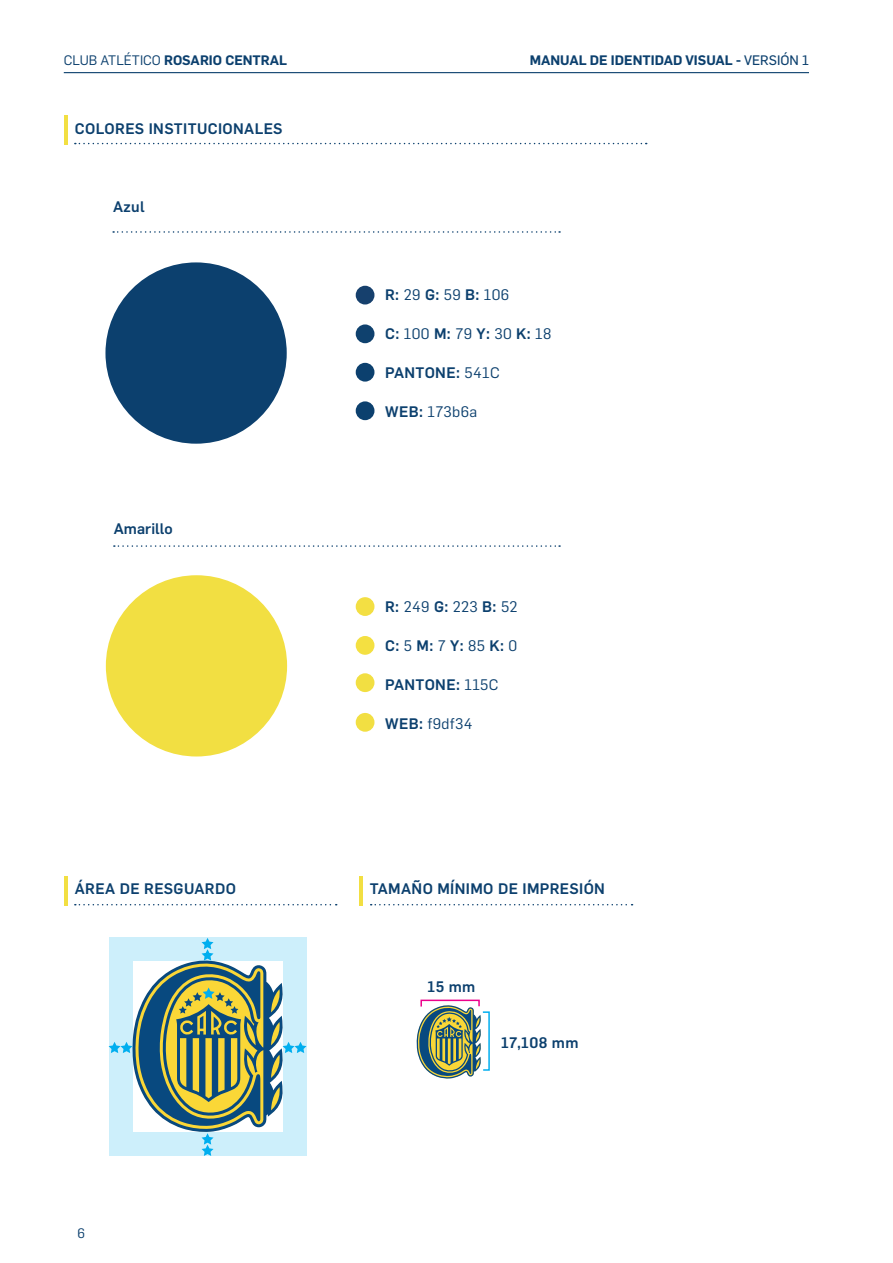
<style>
.page{position:relative;width:893px;height:1263px;background:#fff}
.page>*{position:absolute;margin:0;border:0;box-sizing:border-box;transform-origin:0 0}
.t1{font:500 15px "Flama";letter-spacing:.025em;color:#0c406e}
.t2{font:15px "Flama";letter-spacing:.025em;color:#0c406e}
.t3{font:500 15px "Flama";color:#0c406e}
.t4{font:600 13.5px "Flama";color:#0c406e}
.t5{font:13.5px "Flama";color:#0c406e}
.s1{font-weight:400}
.s2{font-family:"Flama Basic";font-weight:400}
.s3{font-weight:500}
</style>
<div class="page">
<hr style="left:64px;top:72px;width:745px;height:1px;background:#0c406e">
<svg style="left:113px;top:231px;width:447px;height:2px"></svg>
<svg style="left:114px;top:545px;width:446px;height:2px"></svg>
<div style="left:105px;top:262px;width:182px;height:182px;background:#0c406e;border-radius:50%"></div>
<div style="left:356px;top:286px;width:18px;height:18px;background:#16406d;border-radius:50%"></div>
<div style="left:356px;top:597px;width:18px;height:19px;background:#f3df43;border-radius:50%"></div>
<div style="left:356px;top:324px;width:18px;height:19px;background:#0f416e;border-radius:50%"></div>
<div style="left:356px;top:636px;width:18px;height:19px;background:#f4e041;border-radius:50%"></div>
<div style="left:356px;top:363px;width:18px;height:19px;background:#0c406e;border-radius:50%"></div>
<div style="left:356px;top:401px;width:18px;height:19px;background:#0c406e;border-radius:50%"></div>
<div style="left:356px;top:673px;width:18px;height:19px;background:#f2df42;border-radius:50%"></div>
<div style="left:356px;top:713px;width:18px;height:19px;background:#f2df42;border-radius:50%"></div>
<div style="left:106px;top:575px;width:181px;height:181px;background:#f2df42;border-radius:50%"></div>
<svg style="left:75px;top:904px;width:262px;height:1px"></svg>
<svg style="left:371px;top:904px;width:262px;height:1px"></svg>
<hr style="left:64px;top:876px;width:3px;height:29px;background:#f2df42">
<hr style="left:359px;top:876px;width:3px;height:29px;background:#f2df42">
<div style="left:420px;top:999px;width:60px;height:8px;border:2px solid #ed028c"></div>
<div style="left:482px;top:1011px;width:8px;height:60px;border:2px solid #00aeef"></div>
<svg style="left:75px;top:143px;width:572px;height:1px"></svg>
<hr style="left:64px;top:115px;width:3px;height:29px;background:#f2df42">
<svg style="left:132px;top:960px;width:151px;height:172px"></svg>
<div style="left:109px;top:960px;width:23px;height:172px;background:#cdeffb"></div>
<div style="left:283px;top:960px;width:23px;height:172px;background:#cdeffb"></div>
<div style="left:109px;top:937px;width:197px;height:23px;background:#cdeffb"></div>
<div style="left:109px;top:1132px;width:197px;height:24px;background:#cdeffb"></div>
<svg style="left:416px;top:1005px;width:65px;height:74px"></svg>
<p class="t4" style="left:64px;top:51px;width:225px"><span class="s1">CLUB ATLÉTICO</span> ROSARIO CENTRAL</p>
<p class="t4" style="left:530px;top:51px;width:281px">MANUAL DE IDENTIDAD VISUAL - <span class="s2">VERSIÓN 1</span></p>
<p class="t1" style="left:75px;top:118px;width:209px">COLORES INSTITUCIONALES</p>
<p class="t1" style="left:113px;top:196px;width:33px">Azul</p>
<p class="t3" style="left:114px;top:517px;width:60px">Amarillo</p>
<p class="t2" style="left:385px;top:284px;width:126px"><span class="s3">R:</span> 29 <span class="s3">G:</span> 59 <span class="s3">B:</span> 106</p>
<p class="t2" style="left:385px;top:323px;width:168px"><span class="s3">C:</span> 100 <span class="s3">M:</span> 79 <span class="s3">Y:</span> 30 <span class="s3">K:</span> 18</p>
<p class="t1" style="left:385px;top:361px;width:116px">PANTONE: <span class="s1">541C</span></p>
<p class="t2" style="left:385px;top:401px;width:94px"><span class="s3">WEB:</span> 173b6a</p>
<p class="t2" style="left:385px;top:596px;width:134px"><span class="s3">R:</span> 249 <span class="s3">G:</span> 223 <span class="s3">B:</span> 52</p>
<p class="t1" style="left:385px;top:634px;width:134px">C: <span class="s1">5</span> M: <span class="s1">7</span> Y: <span class="s1">85</span> K: <span class="s1">0</span></p>
<p class="t1" style="left:385px;top:673px;width:115px">PANTONE: <span class="s1">115C</span></p>
<p class="t2" style="left:385px;top:713px;width:89px"><span class="s3">WEB:</span> f9df34</p>
<p class="t1" style="left:75px;top:878px;width:163px">ÁREA DE RESGUARDO</p>
<p class="t1" style="left:370px;top:878px;width:237px">TAMAÑO MÍNIMO DE IMPRESIÓN</p>
<p class="t5" style="left:78px;top:1223px;width:9px">6</p>
<p class="t1" style="left:428px;top:976px;width:49px">15 mm</p>
<p class="t1" style="left:501px;top:1032px;width:79px">17,108 mm</p>
</div>
